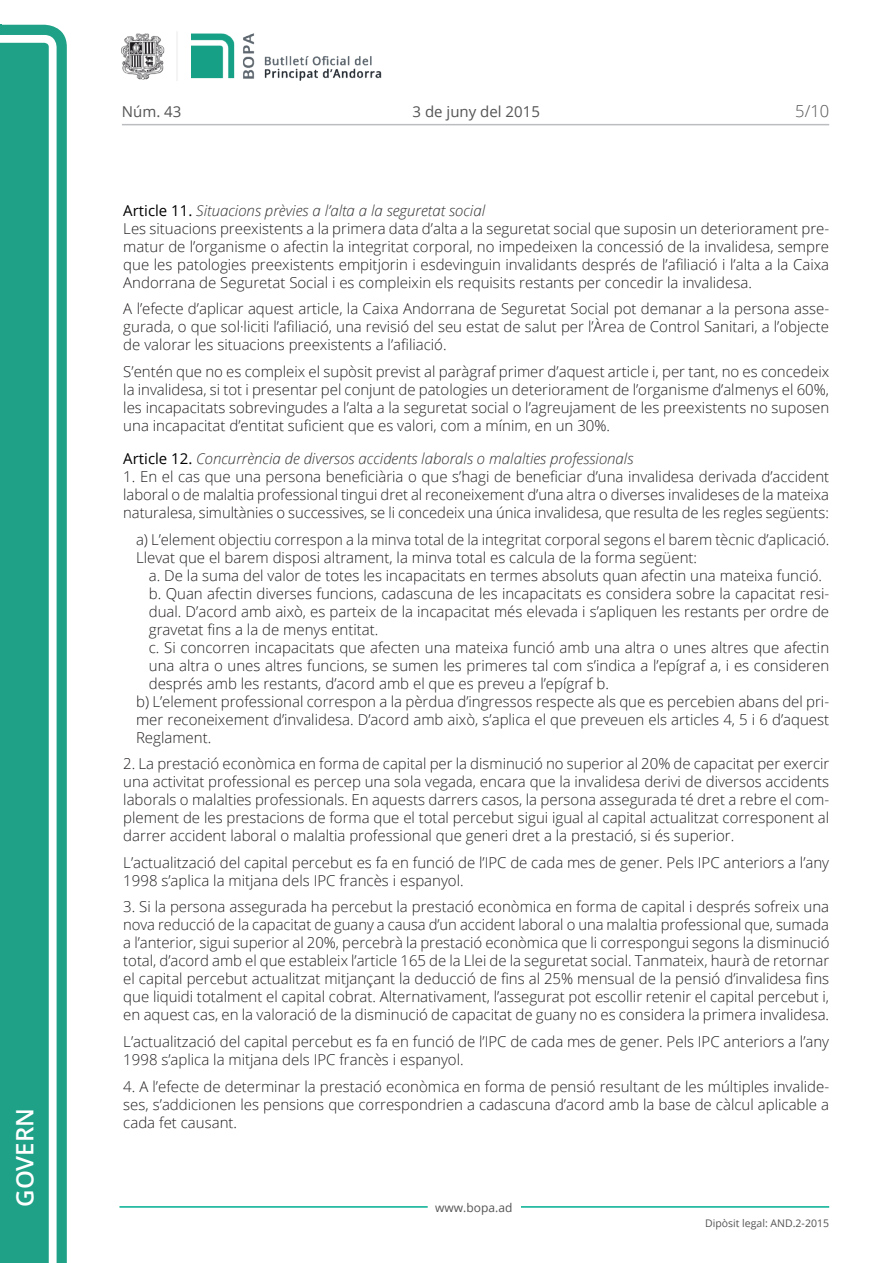
<style>
.page{position:relative;width:893px;height:1263px;background:#fff}
.page>*{position:absolute;margin:0;border:0;box-sizing:border-box;transform-origin:0 0}
.t1{font:600 24px "Open Sans";color:#fff}
.t2{font:300 16.5px "Open Sans";color:#545454}
.Body_text{font:300 15px/18px "Open Sans";color:#231f20;text-align:justify}
.Body_text_nos_ii{font:300 15px/18px "Open Sans";color:#231f20;text-align:justify}
.Body_text_i{font:300 15px/18px "Open Sans";color:#231f20;text-align:justify}
.Body_text_NOS{font:300 15px/18px "Open Sans";letter-spacing:-.005em;color:#231f20}
.Titol_7-8{font:italic 300 15px "Open Sans";color:#303030}
.t3{font:15px "Open Sans";color:#545454}
.t4{font:12px "Open Sans";color:#545454}
.t5{font:10.5px "Open Sans";color:#545454}
.s1{font-weight:400;font-style:normal;color:#000}
</style>
<div class="page">
<svg style="left:0;top:25px;width:67px;height:1238px;fill:#1ea187"></svg>
<div style="left:0;top:43px;width:49px;height:1220px;background:#1ea187"></div>
<img style="left:122px;top:32px;width:260px;height:49px">
<hr style="left:119px;top:1206px;width:309px;height:2px;background:#00ae91">
<hr style="left:521px;top:1206px;width:308px;height:2px;background:#00ae91">
<hr style="left:122px;top:124px;width:707px;height:1px;background:#bcbdc0">
<h1 class="t1" style="left:8px;top:1207px;width:100px;rotate:-90deg">Govern</h1>
<p class="t3" style="left:122px;top:102px;width:61px">Núm. 43</p>
<p class="t3" style="left:413px;top:102px;width:129px">3 de juny del 2015</p>
<p class="t2" style="left:795px;top:100px;width:35px">5/10</p>
<p class="Titol_7-8" style="left:123px;top:200px;width:363px"><span class="s1">Article 11.</span> Situacions prèvies a l’alta a la seguretat social</p>
<p class="Body_text" style="left:123px;top:219px;width:707px">Les situacions preexistents a la primera data d’alta a la seguretat social que suposin un deteriorament pre&shy;matur de l’organisme o afectin la integritat corporal, no impedeixen la concessió de la invalidesa, sempre que les patologies preexistents empitjorin i esdevinguin invalidants després de l’afiliació i l’alta a la Caixa Andorrana de Seguretat Social i es compleixin els requisits restants per concedir la invalidesa.</p>
<p class="Body_text" style="left:123px;top:299px;width:707px">A l’efecte d’aplicar aquest article, la Caixa Andorrana de Seguretat Social pot demanar a la persona asse&shy;gurada, o que sol·liciti l’afiliació, una revisió del seu estat de salut per l’Àrea de Control Sanitari, a l’objecte de valorar les situacions preexistents a l’afiliació.</p>
<p class="Body_text" style="left:123px;top:362px;width:707px">S’entén que no es compleix el supòsit previst al paràgraf primer d’aquest article i, per tant, no es concedeix la invalidesa, si tot i presentar pel conjunt de patologies un deteriorament de l’organisme d’almenys el 60%, les incapacitats sobrevingudes a l’alta a la seguretat social o l’agreujament de les preexistents no suposen una incapacitat d’entitat suficient que es valori, com a mínim, en un 30%.</p>
<p class="Titol_7-8" style="left:123px;top:449px;width:512px"><span class="s1">Article 12.</span> Concurrència de diversos accidents laborals o malalties professionals</p>
<p class="Body_text" style="left:123px;top:467px;width:707px">1. En el cas que una persona beneficiària o que s’hagi de beneficiar d’una invalidesa derivada d’accident laboral o de malaltia professional tingui dret al reconeixement d’una altra o diverses invalideses de la mateixa naturalesa, simultànies o successives, se li concedeix una única invalidesa, que resulta de les regles següents:</p>
<p class="Body_text_NOS" style="left:136px;top:530px;width:695px">a) L’element objectiu correspon a la minva total de la integritat corporal segons el barem tècnic d’aplicació.<br>Llevat que el barem disposi altrament, la minva total es calcula de la forma següent:</p>
<p class="Body_text_nos_ii" style="left:149px;top:566px;width:675px">a. De la suma del valor de totes les incapacitats en termes absoluts quan afectin una mateixa funció.</p>
<p class="Body_text_nos_ii" style="left:149px;top:584px;width:682px">b. Quan afectin diverses funcions, cadascuna de les incapacitats es considera sobre la capacitat resi&shy;dual. D’acord amb això, es parteix de la incapacitat més elevada i s’apliquen les restants per ordre de gravetat fins a la de menys entitat.</p>
<p class="Body_text_nos_ii" style="left:149px;top:638px;width:682px">c. Si concorren incapacitats que afecten una mateixa funció amb una altra o unes altres que afectin una altra o unes altres funcions, se sumen les primeres tal com s’indica a l’epígraf a, i es consideren després amb les restants, d’acord amb el que es preveu a l’epígraf b.</p>
<p class="Body_text_i" style="left:136px;top:692px;width:695px">b) L’element professional correspon a la pèrdua d’ingressos respecte als que es percebien abans del pri&shy;mer reconeixement d’invalidesa. D’acord amb això, s’aplica el que preveuen els articles 4, 5 i 6 d’aquest Reglament.</p>
<p class="Body_text" style="left:123px;top:755px;width:708px">2. La prestació econòmica en forma de capital per la disminució no superior al 20% de capacitat per exercir una activitat professional es percep una sola vegada, encara que la invalidesa derivi de diversos accidents laborals o malalties professionals. En aquests darrers casos, la persona assegurada té dret a rebre el com&shy;plement de les prestacions de forma que el total percebut sigui igual al capital actualitzat corresponent al darrer accident laboral o malaltia professional que generi dret a la prestació, si és superior.</p>
<p class="Body_text" style="left:123px;top:853px;width:707px">L’actualització del capital percebut es fa en funció de l’IPC de cada mes de gener. Pels IPC anteriors a l’any<br>1998 s’aplica la mitjana dels IPC francès i espanyol.</p>
<p class="Body_text" style="left:123px;top:898px;width:708px">3. Si la persona assegurada ha percebut la prestació econòmica en forma de capital i després sofreix una nova reducció de la capacitat de guany a causa d’un accident laboral o una malaltia professional que, sumada a l’anterior, sigui superior al 20%, percebrà la prestació econòmica que li correspongui segons la disminució total, d’acord amb el que estableix l’article 165 de la Llei de la seguretat social. Tanmateix, haurà de retornar el capital percebut actualitzat mitjançant la deducció de fins al 25% mensual de la pensió d’invalidesa fins que liquidi totalment el capital cobrat. Alternativament, l’assegurat pot escollir retenir el capital percebut i, en aquest cas, en la valoració de la disminució de capacitat de guany no es considera la primera invalidesa.</p>
<p class="Body_text" style="left:123px;top:1032px;width:707px">L’actualització del capital percebut es fa en funció de l’IPC de cada mes de gener. Pels IPC anteriors a l’any<br>1998 s’aplica la mitjana dels IPC francès i espanyol.</p>
<p class="Body_text" style="left:123px;top:1077px;width:707px">4. A l’efecte de determinar la prestació econòmica en forma de pensió resultant de les múltiples invalide&shy;ses, s’addicionen les pensions que correspondrien a cadascuna d’acord amb la base de càlcul aplicable a cada fet causant.</p>
<p class="t4" style="left:435px;top:1199px;width:79px">www.bopa.ad</p>
<p class="t5" style="left:705px;top:1216px;width:125px">Dipòsit legal: AND.2-2015</p>
</div>
